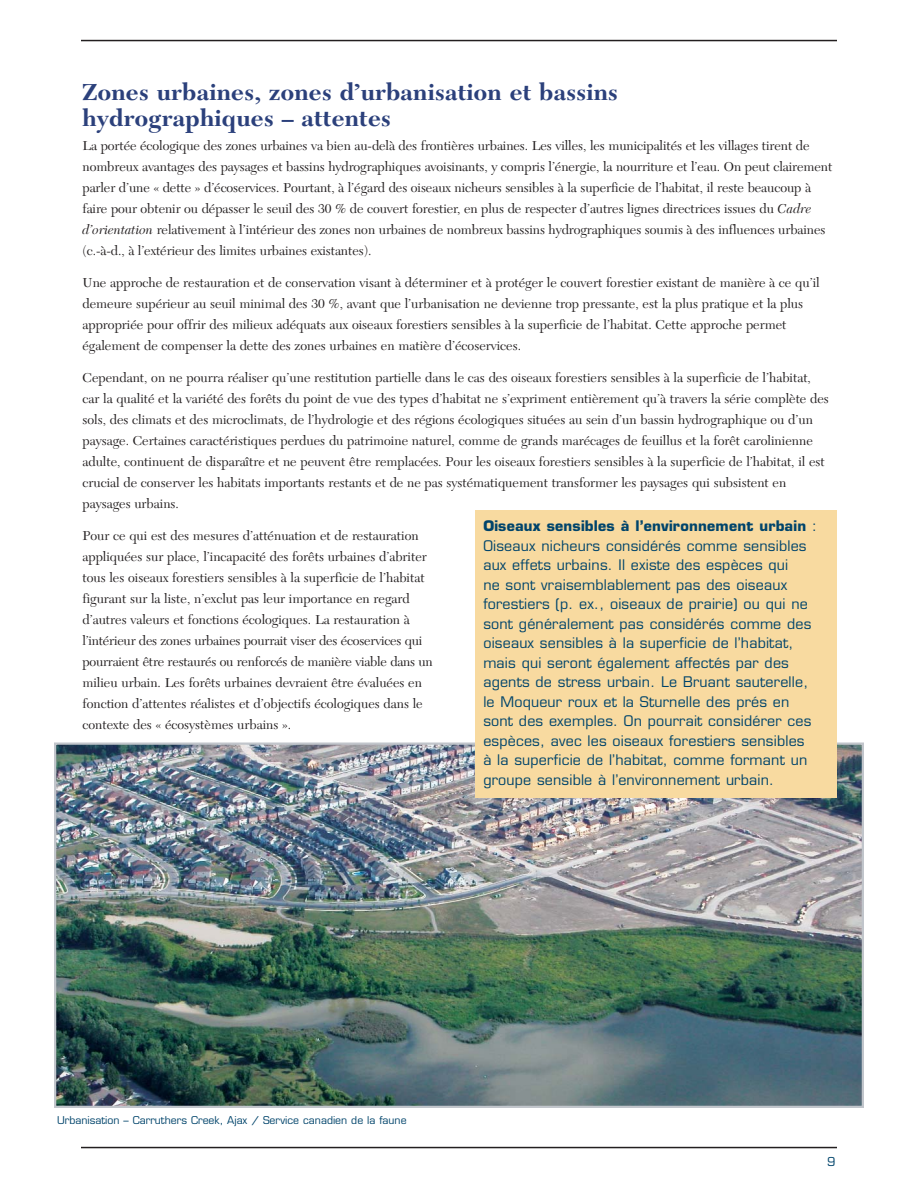
<style>
.page{position:relative;width:918px;height:1188px;background:#fff}
.page>*{position:absolute;margin:0;border:0;box-sizing:border-box;transform-origin:0 0}
.t1{font:700 24px/25.5px "New Caledonia";letter-spacing:.01em;color:#2b407b}
.t2{font:14.25px/19.5px "Eurostile";letter-spacing:.015em;color:#00446b}
.t3{font:13.5px/21px "New Caledonia";color:#231f20}
.t4{font:12px "Eurostile";color:#00446b}
.t5{font:10.5px "Eurostile";color:#00446b}
.s1{font-style:italic}
.s2{font-weight:700}
</style>
<div class="page">
<hr style="left:81px;top:40px;width:756px;height:1px;background:#231f20">
<hr style="left:81px;top:1147px;width:756px;height:1px;background:#231f20">
<img style="left:57px;top:745px;width:804px;height:360px">
<div style="left:54px;top:742px;width:810px;height:366px;border:2px solid #c1c5cb"></div>
<div style="left:476px;top:511px;width:361px;height:287px;background:#f8daa0"></div>
<h1 class="t1" style="left:82px;top:82px;width:537px">Zones urbaines, zones d’urbanisation et bassins hydrographiques – attentes</h1>
<p class="t3" style="left:82px;top:137px;width:751px">La portée écologique des zones urbaines va bien au-delà des frontières urbaines. Les villes, les municipalités et les villages tirent de nombreux avantages des paysages et bassins hydrographiques avoisinants, y compris l’énergie, la nourriture et l’eau. On peut clairement parler d’une « dette » d’écoservices. Pourtant, à l’égard des oiseaux nicheurs sensibles à la superficie de l’habitat, il reste beaucoup à faire pour obtenir ou dépasser le seuil des 30 % de couvert forestier, en plus de respecter d’autres lignes directrices issues du <span class="s1">Cadre d’orientation</span> relativement à l’intérieur des zones non urbaines de nombreux bassins hydrographiques soumis à des influences urbaines (c.-à-d., à l’extérieur des limites urbaines existantes).</p>
<p class="t3" style="left:82px;top:273px;width:739px">Une approche de restauration et de conservation visant à déterminer et à protéger le couvert forestier existant de manière à ce qu’il demeure supérieur au seuil minimal des 30 %, avant que l’urbanisation ne devienne trop pressante, est la plus pratique et la plus appropriée pour offrir des milieux adéquats aux oiseaux forestiers sensibles à la superficie de l’habitat. Cette approche permet également de compenser la dette des zones urbaines en matière d’écoservices.</p>
<p class="t3" style="left:82px;top:368px;width:748px">Cependant, on ne pourra réaliser qu’une restitution partielle dans le cas des oiseaux forestiers sensibles à la superficie de l’habitat, car la qualité et la variété des forêts du point de vue des types d’habitat ne s’expriment entièrement qu’à travers la série complète des sols, des climats et des microclimats, de l’hydrologie et des régions écologiques situées au sein d’un bassin hydrographique ou d’un paysage. Certaines caractéristiques perdues du patrimoine naturel, comme de grands marécages de feuillus et la forêt carolinienne adulte, continuent de disparaître et ne peuvent être remplacées. Pour les oiseaux forestiers sensibles à la superficie de l’habitat, il est crucial de conserver les habitats importants restants et de ne pas systématiquement transformer les paysages qui subsistent en paysages urbains.</p>
<p class="t3" style="left:82px;top:526px;width:352px">Pour ce qui est des mesures d’atténuation et de restauration appliquées sur place, l’incapacité des forêts urbaines d’abriter tous les oiseaux forestiers sensibles à la superficie de l’habitat figurant sur la liste, n’exclut pas leur importance en regard d’autres valeurs et fonctions écologiques. La restauration à l’intérieur des zones urbaines pourrait viser des écoservices qui pourraient être restaurés ou renforcés de manière viable dans un milieu urbain. Les forêts urbaines devraient être évaluées en fonction d’attentes réalistes et d’objectifs écologiques dans le contexte des « écosystèmes urbains ».</p>
<p class="t2" style="left:483px;top:518px;width:335px"><span class="s2">Oiseaux sensibles à l’environnement urbain</span> :<br>Oiseaux nicheurs considérés comme sensibles aux effets urbains. Il existe des espèces qui<br>ne sont vraisemblablement pas des oiseaux forestiers (p. ex., oiseaux de prairie) ou qui ne sont généralement pas considérés comme des oiseaux sensibles à la superficie de l’habitat, mais qui seront également affectés par des agents de stress urbain. Le Bruant sauterelle, le Moqueur roux et la Sturnelle des prés en sont des exemples. On pourrait considérer ces espèces, avec les oiseaux forestiers sensibles<br>à la superficie de l’habitat, comme formant un groupe sensible à l’environnement urbain.</p>
<p class="t5" style="left:57px;top:1116px;width:351px">Urbanisation – Carruthers Creek, Ajax / Service canadien de la faune</p>
<p class="t4" style="left:827px;top:1157px;width:10px">9</p>
</div>
